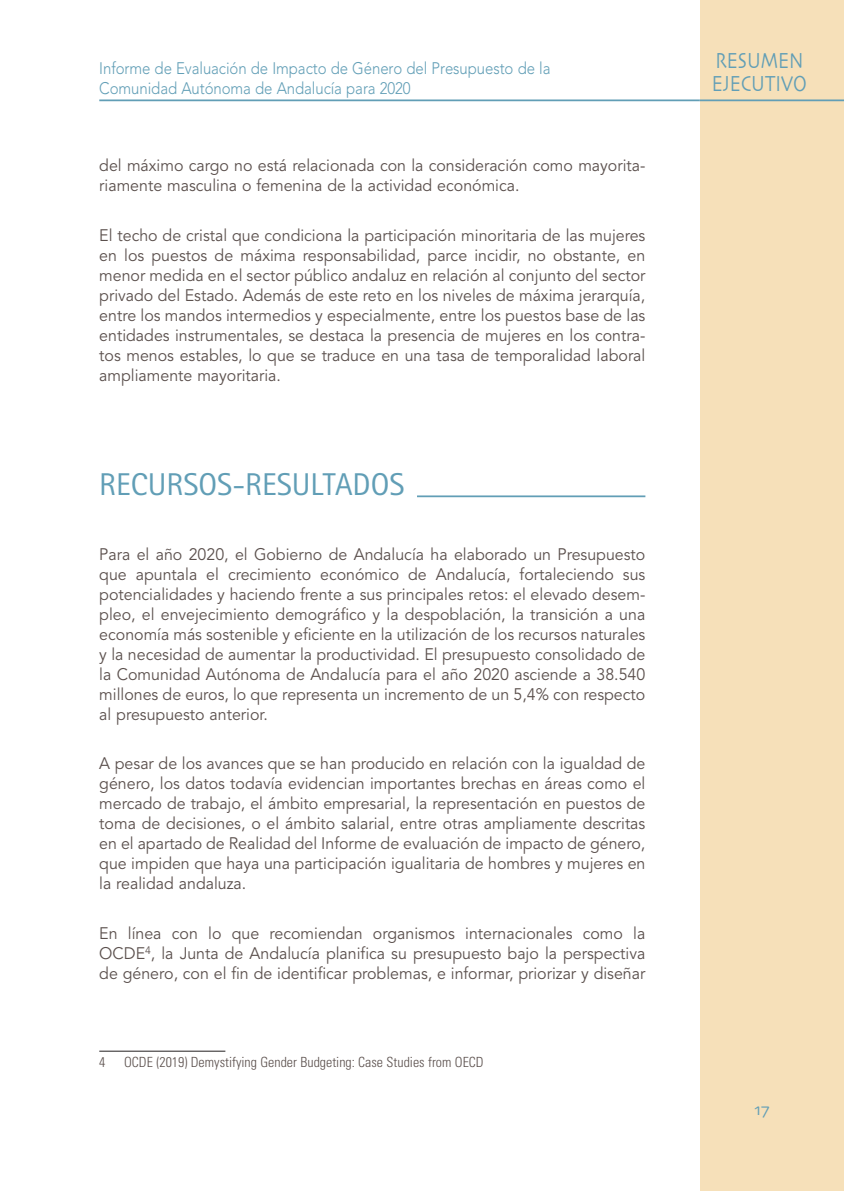
<style>
.page{position:relative;width:844px;height:1191px;background:#fff}
.page>*{position:absolute;margin:0;border:0;box-sizing:border-box;transform-origin:0 0}
.t1{font:31.5px "Rotis Sans Serif";color:#619eb6}
.t2{font:22.75px/22.8px "Skia Regular 1 1";color:#619eb6;scale:.8 1}
.t3{font:17.5px "Skia Regular 1 1";color:#619eb6}
.t4{font:16.62px/19.9px "Avenir LT Std";color:#5b504d;text-align:justify;scale:.96 1}
.t5{font:300 16.62px/19.9px "Avenir LT Std";letter-spacing:-.005em;color:#619eb6;scale:.9 1}
.t6{font:300 condensed 14px "Univers LT Std";color:#5b504d}
</style>
<div class="page">
<div style="left:699px;top:0;width:144px;height:1191px;background:#f6e0b9"></div>
<hr style="left:699px;top:99px;width:144px;height:2px;background:#619eb6">
<hr style="left:99px;top:99px;width:600px;height:2px;background:#619eb6">
<hr style="left:417px;top:495px;width:228px;height:2px;background:#619eb6">
<hr style="left:99px;top:1050px;width:126px;height:1px;background:#231f20">
<p class="t5" style="left:99px;top:58px;width:502px">Informe de Evaluación de Impacto de Género del Presupuesto de la<br>Comunidad Autónoma de Andalucía para 2020</p>
<p class="t4" style="left:99px;top:156px;width:570px">del máximo cargo no está relacionada con la consideración como mayorita&shy;riamente masculina o femenina de la actividad económica.</p>
<p class="t4" style="left:99px;top:226px;width:570px">El techo de cristal que condiciona la participación minoritaria de las mujeres en los puestos de máxima responsabilidad, parce incidir, no obstante, en menor medida en el sector público andaluz en relación al conjunto del sector privado del Estado. Además de este reto en los niveles de máxima jerarquía, entre los mandos intermedios y especialmente, entre los puestos base de las entidades instrumentales, se destaca la presencia de mujeres en los contra&shy;tos menos estables, lo que se traduce en una tasa de temporalidad laboral ampliamente mayoritaria.</p>
<h1 class="t1" style="left:99px;top:466px;width:307px">RECURSOS-RESULTADOS</h1>
<p class="t4" style="left:99px;top:545px;width:570px">Para el año 2020, el Gobierno de Andalucía ha elaborado un Presupuesto que apuntala el crecimiento económico de Andalucía, fortaleciendo sus potencialidades y haciendo frente a sus principales retos: el elevado desem&shy;pleo, el envejecimiento demográfico y la despoblación, la transición a una economía más sostenible y eficiente en la utilización de los recursos naturales y la necesidad de aumentar la productividad. El presupuesto consolidado de la Comunidad Autónoma de Andalucía para el año 2020 asciende a 38.540 millones de euros, lo que representa un incremento de un 5,4% con respecto al presupuesto anterior.</p>
<p class="t4" style="left:99px;top:754px;width:570px">A pesar de los avances que se han producido en relación con la igualdad de género, los datos todavía evidencian importantes brechas en áreas como el mercado de trabajo, el ámbito empresarial, la representación en puestos de toma de decisiones, o el ámbito salarial, entre otras ampliamente descritas en el apartado de Realidad del Informe de evaluación de impacto de género, que impiden que haya una participación igualitaria de hombres y mujeres en la realidad andaluza.</p>
<p class="t4" style="left:99px;top:923px;width:570px">En línea con lo que recomiendan organismos internacionales como la OCDE<sup>4</sup>, la Junta de Andalucía planifica su presupuesto bajo la perspectiva de género, con el fin de identificar problemas, e informar, priorizar y diseñar</p>
<p class="t6" style="left:99px;top:1053px;width:8px">4</p>
<p class="t6" style="left:124px;top:1053px;width:361px">OCDE (2019) Demystifying Gender Budgeting: Case Studies from OECD</p>
<h2 class="t2" style="left:711px;top:51px;width:120px">RESUMEN<br>EJECUTIVO</h2>
<p class="t3" style="left:754px;top:1098px;width:17px">17</p>
</div>
